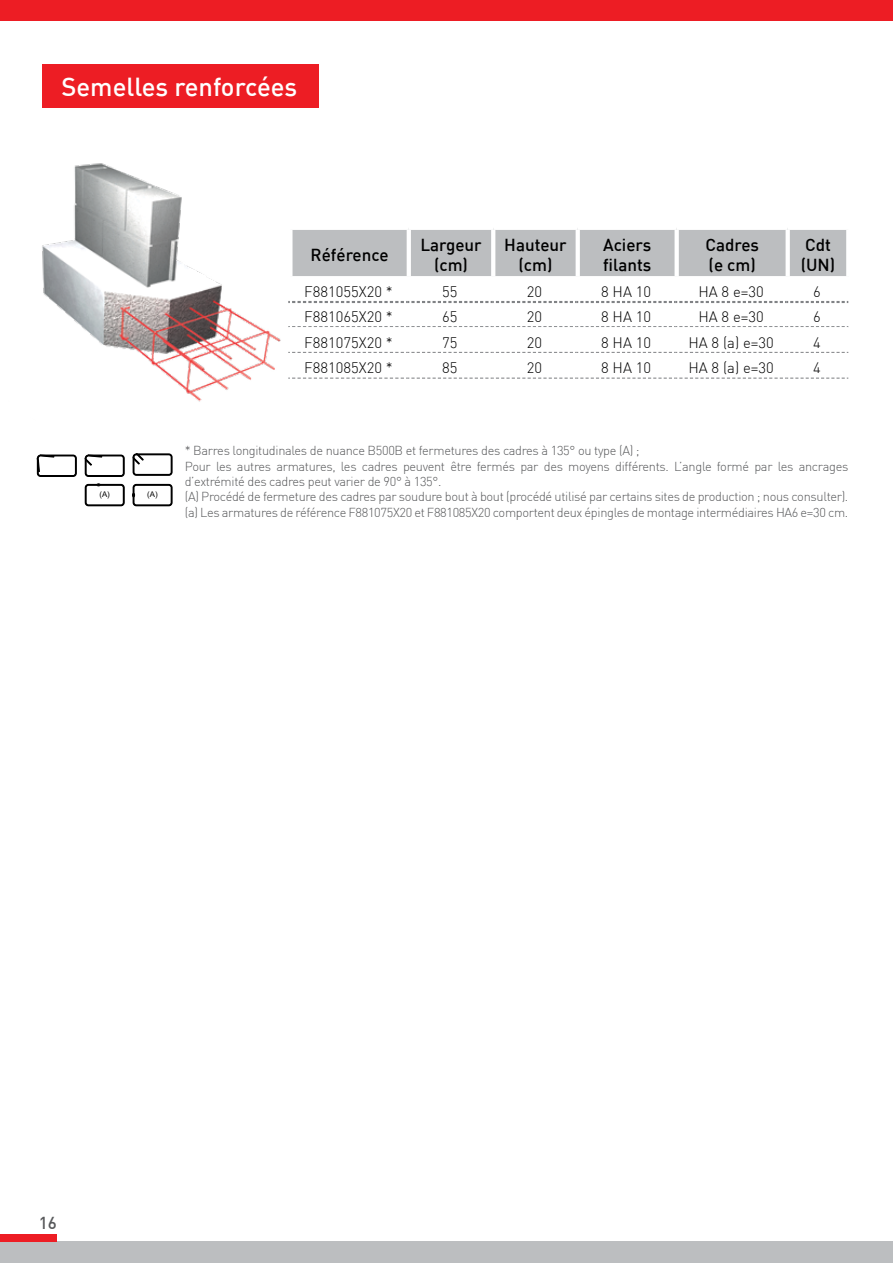
<style>
.page{position:relative;width:893px;height:1263px;background:#fff}
.page>*{position:absolute;margin:0;border:0;box-sizing:border-box;transform-origin:0 0}
.t1{font:500 25.5px "DIN";color:#fff}
.t2{font:500 17.1px/20.4px "DIN";color:#000}
.t3{font:500 16.95px "DIN";color:#58595b}
.t4{font:300 14.85px "DIN";color:#000}
.t5{font:300 12.75px/15.3px "DIN";letter-spacing:-.025em;color:#58595b}
.t6{font:7.8px "Arial";color:#000}
</style>
<div class="page">
<img style="left:42px;top:163px;width:239px;height:239px">
<div style="left:43px;top:65px;width:276px;height:43px;background:#ed1d24"></div>
<svg style="left:132px;top:453px;width:40px;height:23px"></svg>
<svg style="left:37px;top:454px;width:40px;height:23px"></svg>
<svg style="left:84px;top:454px;width:41px;height:23px"></svg>
<svg style="left:84px;top:483px;width:41px;height:23px"></svg>
<svg style="left:132px;top:484px;width:40px;height:22px"></svg>
<svg style="left:288px;top:228px;width:560px;height:151px"></svg>
<div style="left:0;top:0;width:893px;height:21px;background:#ed1d24"></div>
<div style="left:0;top:1242px;width:893px;height:21px;background:#bcbec0"></div>
<div style="left:0;top:1234px;width:57px;height:8px;background:#ed1d24"></div>
<h1 class="t1" style="left:61px;top:70px;width:237px">Semelles renforcées</h1>
<h2 class="t2" style="left:311px;top:244px;width:80px">Référence</h2>
<h2 class="t2" style="left:420px;top:234px;width:63px;text-align:center">Largeur (cm)</h2>
<h2 class="t2" style="left:504px;top:234px;width:64px;text-align:center">Hauteur (cm)</h2>
<h2 class="t2" style="left:603px;top:234px;width:50px">Aciers filants</h2>
<h2 class="t2" style="left:705px;top:234px;width:55px">Cadres (e cm)</h2>
<h2 class="t2" style="left:801px;top:234px;width:36px">Cdt (UN)</h2>
<p class="t4" style="left:304px;top:282px;width:90px">F881055X20 *</p>
<p class="t4" style="left:442px;top:282px;width:17px">55</p>
<p class="t4" style="left:527px;top:282px;width:17px">20</p>
<p class="t4" style="left:601px;top:282px;width:51px">8 HA 10</p>
<p class="t4" style="left:698px;top:282px;width:67px">HA 8 e=30</p>
<p class="t4" style="left:813px;top:282px;width:9px">6</p>
<p class="t4" style="left:304px;top:307px;width:90px">F881065X20 *</p>
<p class="t4" style="left:442px;top:307px;width:17px">65</p>
<p class="t4" style="left:527px;top:307px;width:17px">20</p>
<p class="t4" style="left:601px;top:307px;width:51px">8 HA 10</p>
<p class="t4" style="left:698px;top:307px;width:67px">HA 8 e=30</p>
<p class="t4" style="left:813px;top:307px;width:9px">6</p>
<p class="t4" style="left:304px;top:333px;width:90px">F881075X20 *</p>
<p class="t4" style="left:442px;top:333px;width:17px">75</p>
<p class="t4" style="left:527px;top:333px;width:17px">20</p>
<p class="t4" style="left:601px;top:333px;width:51px">8 HA 10</p>
<p class="t4" style="left:688px;top:333px;width:87px">HA 8 (a) e=30</p>
<p class="t4" style="left:813px;top:333px;width:9px">4</p>
<p class="t4" style="left:304px;top:359px;width:90px">F881085X20 *</p>
<p class="t4" style="left:442px;top:359px;width:17px">85</p>
<p class="t4" style="left:527px;top:359px;width:17px">20</p>
<p class="t4" style="left:601px;top:359px;width:51px">8 HA 10</p>
<p class="t4" style="left:688px;top:359px;width:87px">HA 8 (a) e=30</p>
<p class="t4" style="left:813px;top:359px;width:9px">4</p>
<p class="t6" style="left:99px;top:489px;width:12px">(A)</p>
<p class="t6" style="left:147px;top:489px;width:12px">(A)</p>
<p class="t5" style="left:185px;top:443px;width:665px">* Barres longitudinales de nuance B500B et fermetures des cadres à 135° ou type (A) ;<br>Pour les autres armatures, les cadres peuvent être fermés par des moyens différents. L’angle formé par les ancrages d’extrémité des cadres peut varier de 90° à 135°.<br>(A) Procédé de fermeture des cadres par soudure bout à bout (procédé utilisé par certains sites de production ; nous consulter). (a) Les armatures de référence F881075X20 et F881085X20 comportent deux épingles de montage intermédiaires HA6 e=30 cm.</p>
<h3 class="t3" style="left:39px;top:1212px;width:20px">16</h3>
</div>
